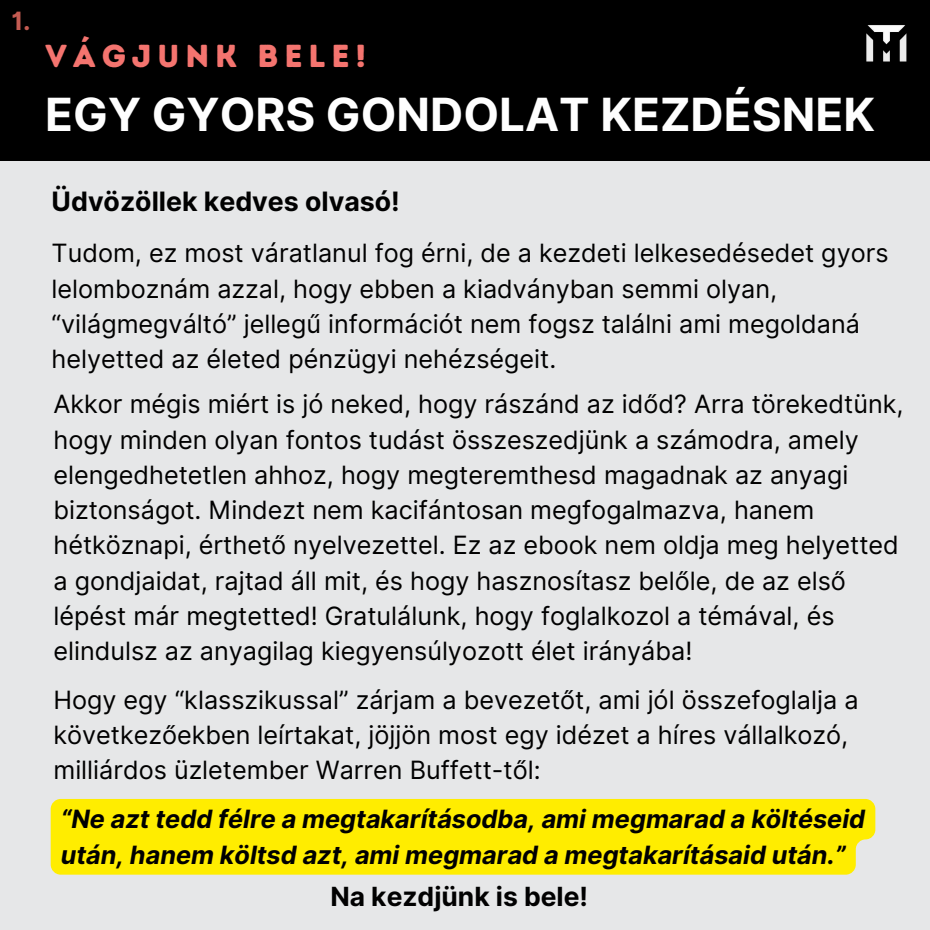
<style>
.page{position:relative;width:930px;height:930px;background:#e6e7e8}
.page>*{position:absolute;margin:0;border:0;box-sizing:border-box;transform-origin:0 0}
.t1{font:700 45.75px "Inter";color:#fefefe}
.t2{font:31.8px "Intro Rust Base";letter-spacing:.185em;color:#f4746f}
.t3{font:700 26.7px "Inter";color:#010101}
.t4{font:700 26.4px "Inter";color:#010101}
.t5{font:25.2px/35.2px "Inter";color:#010101}
.t6{font:italic 700 25.2px/35.2px "Inter";color:#000}
.t7{font:700 25.2px "Inter";color:#c45b52}
</style>
<div class="page">
<div style="left:0;top:0;width:930px;height:161px;background:#000"></div>
<img style="left:866px;top:25px;width:41px;height:37px">
<div style="left:51px;top:799px;width:824px;height:76px;background:#ffed00"></div>
<p class="t7" style="left:11px;top:6px;width:21px">1.</p>
<p class="t2" style="left:46px;top:37px;width:322px">VÁGJUNK BELE!</p>
<h1 class="t1" style="left:45px;top:87px;width:831px">EGY GYORS GONDOLAT KEZDÉSNEK</h1>
<p class="t3" style="left:52px;top:186px;width:350px">Üdvözöllek kedves olvasó!</p>
<p class="t5" style="left:52px;top:236px;width:838px">Tudom, ez most váratlanul fog érni, de a kezdeti lelkesedésedet gyors lelomboznám azzal, hogy ebben a kiadványban semmi olyan, “világmegváltó” jellegű információt nem fogsz találni ami megoldaná helyetted az életed pénzügyi nehézségeit.</p>
<p class="t5" style="left:53px;top:387px;width:852px">Akkor mégis miért is jó neked, hogy rászánd az időd? Arra törekedtünk, hogy minden olyan fontos tudást összeszedjünk a számodra, amely elengedhetetlen ahhoz, hogy megteremthesd magadnak az anyagi biztonságot. Mindezt nem kacifántosan megfogalmazva, hanem hétköznapi, érthető nyelvezettel. Ez az ebook nem oldja meg helyetted a gondjaidat, rajtad áll mit, és hogy hasznosítasz belőle, de az első lépést már megtetted! Gratulálunk, hogy foglalkozol a témával, és elindulsz az anyagilag kiegyensúlyozott élet irányába!</p>
<p class="t5" style="left:53px;top:682px;width:807px">Hogy egy “klasszikussal” zárjam a bevezetőt, ami jól összefoglalja a következőekben leírtakat, jöjjön most egy idézet a híres vállalkozó, milliárdos üzletember Warren Buffett-től:</p>
<p class="t6" style="left:61px;top:802px;width:806px">“Ne azt tedd félre a megtakarításodba, ami megmarad a költéseid után, hanem költsd azt, ami megmarad a megtakarításaid után.”</p>
<p class="t4" style="left:330px;top:880px;width:259px">Na kezdjünk is bele!</p>
</div>
